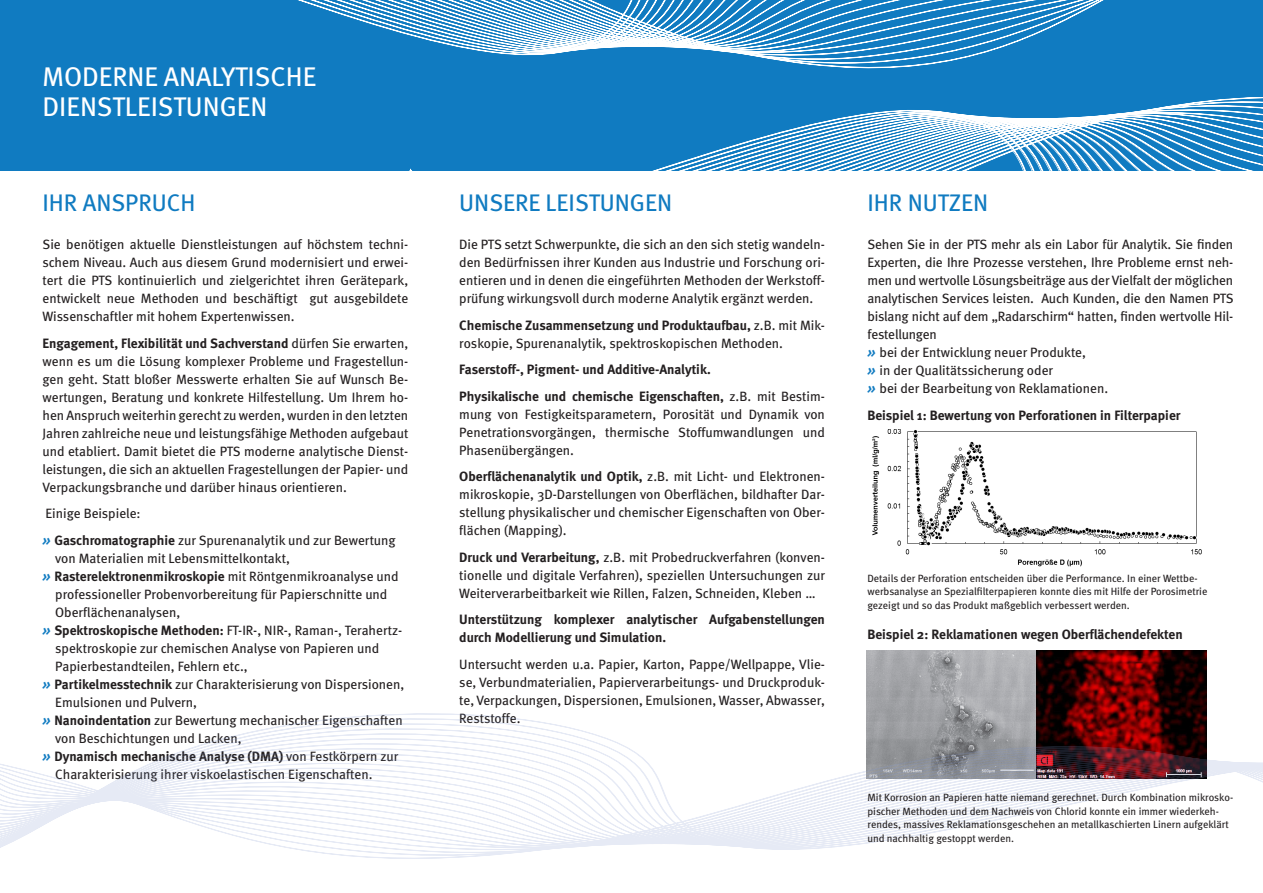
<style>
.page{position:relative;width:1263px;height:893px;background:#fff}
.page>*{position:absolute;margin:0;border:0;box-sizing:border-box;transform-origin:0 0}
.Titel_innen{font:27px "Meta";color:#fff}
.Headline{font:24px "Meta";color:#107bc1}
.Fliesstext_Block{font:13.5px/18px "Meta";color:#231f20;text-align:justify}
.Fliesstext_Block-2{font:700 13.5px/18px "Meta";color:#231f20}
.Fließtext{font:700 13.5px "Meta";color:#231f20}
.Bildunterschrift{font:10.5px/13.5px "Meta";color:#231f20}
.s1{font-weight:700}
.s2{font-weight:700;font-style:italic;font-size:15px;color:#107bc1}
</style>
<div class="page">
<div style="left:0;top:0;width:1263px;height:170px;background:#107bc1"></div>
<svg style="left:298px;top:0;width:806px;height:69px"></svg>
<svg style="left:411px;top:97px;width:852px;height:74px"></svg>
<img style="left:872px;top:429px;width:330px;height:138px">
<img style="left:866px;top:651px;width:340px;height:34px">
<svg style="left:0;top:685px;width:1263px;height:174px"></svg>
<p class="Titel_innen" style="left:43px;top:59px;width:275px">MODERNE ANALYTISCHE</p>
<p class="Titel_innen" style="left:43px;top:89px;width:226px">DIENSTLEISTUNGEN</p>
<p class="Headline" style="left:43px;top:187px;width:154px">IHR ANSPRUCH</p>
<p class="Headline" style="left:459px;top:187px;width:215px">UNSERE LEISTUNGEN</p>
<p class="Headline" style="left:867px;top:187px;width:122px">IHR NUTZEN</p>
<p class="Fliesstext_Block" style="left:43px;top:235px;width:367px">Sie benötigen aktuelle Dienstleistungen auf höchstem techni&shy;schem Niveau. Auch aus diesem Grund modernisiert und erwei&shy;tert die PTS kontinuierlich und zielgerichtet ihren Gerätepark, entwickelt neue Methoden und beschäftigt gut ausgebildete Wissenschaftler mit hohem Expertenwissen.</p>
<p class="Fliesstext_Block" style="left:43px;top:333px;width:367px"><span class="s1">Engagement, Flexibilität und Sachverstand</span> dürfen Sie erwarten, wenn es um die Lösung komplexer Probleme und Fragestellun&shy;gen geht. Statt bloßer Messwerte erhalten Sie auf Wunsch Be&shy;wertungen, Beratung und konkrete Hilfestellung. Um Ihrem ho&shy;hen Anspruch weiterhin gerecht zu werden, wurden in den letzten Jahren zahlreiche neue und leistungsfähige Methoden aufgebaut und etabliert. Damit bietet die PTS moderne analytische Dienst&shy;leistungen, die sich an aktuellen Fragestellungen der Papier- und Verpackungsbranche und darüber hinaus orientieren.</p>
<p class="Fliesstext_Block" style="left:46px;top:504px;width:97px">Einige Beispiele:</p>
<p class="Fliesstext_Block" style="left:55px;top:530px;width:342px;text-indent:-13px"><span class="s2">»</span> <span class="s1">Gaschromatographie</span> zur Spurenanalytik und zur Bewertung von Materialien mit Lebensmittelkontakt,</p>
<p class="Fliesstext_Block" style="left:55px;top:566px;width:345px;text-align:left;text-indent:-13px"><span class="s2">»</span> <span class="s1">Rasterelektronenmikroskopie</span> mit Röntgenmikroanalyse und professioneller Probenvorbereitung für Papierschnitte und<br>Oberflächenanalysen,</p>
<p class="Fliesstext_Block" style="left:55px;top:620px;width:348px;text-align:left;text-indent:-13px"><span class="s2">»</span> <span class="s1">Spektroskopische Methoden:</span> FT-IR-, NIR-, Raman-, Terahertz&shy;spektroskopie zur chemischen Analyse von Papieren und<br>Papierbestandteilen, Fehlern etc.,</p>
<p class="Fliesstext_Block" style="left:55px;top:674px;width:351px;text-indent:-13px"><span class="s2">»</span> <span class="s1">Partikelmesstechnik</span> zur Charakterisierung von Dispersionen,<br>Emulsionen und Pulvern,</p>
<p class="Fliesstext_Block" style="left:55px;top:710px;width:349px;text-indent:-13px"><span class="s2">»</span> <span class="s1">Nanoindentation</span> zur Bewertung mechanischer Eigenschaften von Beschichtungen und Lacken,</p>
<p class="Fliesstext_Block" style="left:55px;top:746px;width:345px;text-indent:-13px"><span class="s2">»</span> <span class="s1">Dynamisch mechanische Analyse (DMA)</span> von Festkörpern zur<br>Charakterisierung ihrer viskoelastischen Eigenschaften.</p>
<p class="Fliesstext_Block" style="left:459px;top:235px;width:367px">Die PTS setzt Schwerpunkte, die sich an den sich stetig wandeln&shy;den Bedürfnissen ihrer Kunden aus Industrie und Forschung ori&shy;entieren und in denen die eingeführten Methoden der Werkstoff&shy;prüfung wirkungsvoll durch moderne Analytik ergänzt werden.</p>
<p class="Fliesstext_Block" style="left:459px;top:315px;width:367px"><span class="s1">Chemische Zusammensetzung und Produktaufbau,</span> z.B. mit Mik&shy;roskopie, Spurenanalytik, spektroskopischen Methoden.</p>
<p class="Fliesstext_Block-2" style="left:459px;top:360px;width:253px">Faserstoff-, Pigment- und Additive-Analytik.</p>
<p class="Fliesstext_Block" style="left:459px;top:386px;width:367px"><span class="s1">Physikalische und chemische Eigenschaften,</span> z.B. mit Bestim&shy;mung von Festigkeitsparametern, Porosität und Dynamik von Penetrationsvorgängen, thermische Stoffumwandlungen und Phasenübergängen.</p>
<p class="Fliesstext_Block" style="left:459px;top:467px;width:367px"><span class="s1">Oberflächenanalytik und Optik,</span> z.B. mit Licht- und Elektronen&shy;mikroskopie, 3D-Darstellungen von Oberflächen, bildhafter Dar&shy;stellung physikalischer und chemischer Eigenschaften von Ober&shy;flächen (Mapping).</p>
<p class="Fliesstext_Block" style="left:459px;top:547px;width:367px"><span class="s1">Druck und Verarbeitung,</span> z.B. mit Probedruckverfahren (konven&shy;tionelle und digitale Verfahren), speziellen Untersuchungen zur Weiterverarbeitbarkeit wie Rillen, Falzen, Schneiden, Kleben …</p>
<p class="Fliesstext_Block-2" style="left:459px;top:610px;width:367px">Unterstützung komplexer analytischer Aufgabenstellungen durch Modellierung und Simulation.</p>
<p class="Fliesstext_Block" style="left:459px;top:654px;width:367px">Untersucht werden u.a. Papier, Karton, Pappe/Wellpappe, Vlie&shy;se, Verbundmaterialien, Papierverarbeitungs- und Druckproduk&shy;te, Verpackungen, Dispersionen, Emulsionen, Wasser, Abwasser, Reststoffe.</p>
<p class="Fliesstext_Block" style="left:867px;top:235px;width:367px">Sehen Sie in der PTS mehr als ein Labor für Analytik. Sie finden Experten, die Ihre Prozesse verstehen, Ihre Probleme ernst neh&shy;men und wertvolle Lösungsbeiträge aus der Vielfalt der möglichen analytischen Services leisten. Auch Kunden, die den Namen PTS bislang nicht auf dem „Radarschirm“ hatten, finden wertvolle Hil&shy;festellungen</p>
<p class="Fliesstext_Block" style="left:867px;top:343px;width:220px"><span class="s2">»</span> bei der Entwicklung neuer Produkte,</p>
<p class="Fliesstext_Block" style="left:867px;top:361px;width:187px"><span class="s2">»</span> in der Qualitätssicherung oder</p>
<p class="Fliesstext_Block" style="left:867px;top:379px;width:242px"><span class="s2">»</span> bei der Bearbeitung von Reklamationen.</p>
<p class="Fließtext" style="left:867px;top:406px;width:314px">Beispiel 1: Bewertung von Perforationen in Filterpapier</p>
<p class="Bildunterschrift" style="left:867px;top:571px;width:341px">Details der Perforation entscheiden über die Performance. In einer Wettbe&shy;werbsanalyse an Spezialfilterpapieren konnte dies mit Hilfe der Porosimetrie gezeigt und so das Produkt maßgeblich verbessert werden.</p>
<p class="Fließtext" style="left:867px;top:626px;width:317px">Beispiel 2: Reklamationen wegen Oberflächendefekten</p>
<p class="Bildunterschrift" style="left:867px;top:791px;width:367px">Mit Korrosion an Papieren hatte niemand gerechnet. Durch Kombination mikrosko&shy;pischer Methoden und dem Nachweis von Chlorid konnte ein immer wiederkeh&shy;rendes, massives Reklamationsgeschehen an metallkaschierten Linern aufgeklärt und nachhaltig gestoppt werden.</p>
</div>
